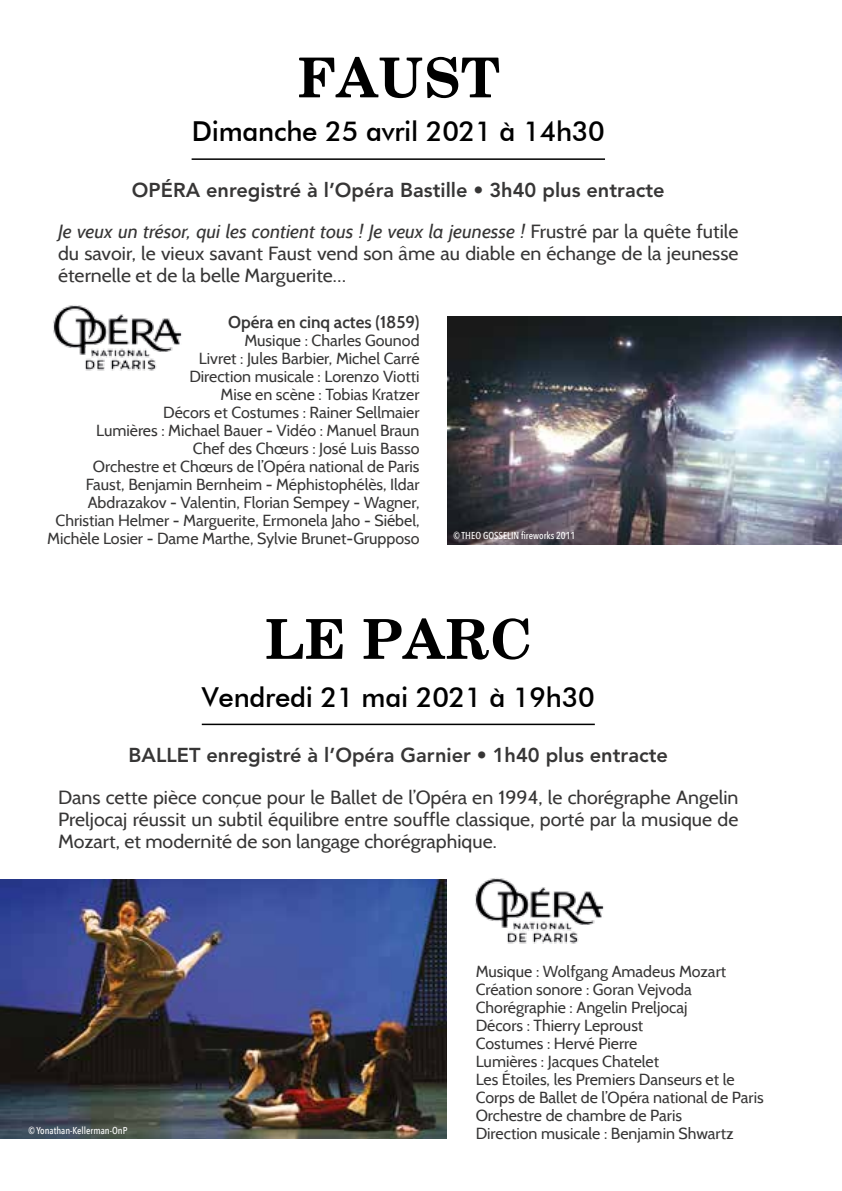
<style>
.page{position:relative;width:842px;height:1191px;background:#fff}
.page>*{position:absolute;margin:0;border:0;box-sizing:border-box;transform-origin:0 0}
.t1{font:700 55px "New Century Schoolbook";color:#000}
.t2{font:500 27.6px "Futura BT";letter-spacing:-.01em;color:#000}
.t3{font:800 20px "Avenir LT Std";color:#373636}
.t4{font:19px/22px "Cabin";color:#373636;text-align:justify}
.t5{font:600 17px "Cabin";color:#373636}
.t6{font:16px/18px "Cabin";color:#373636;text-align:right}
.t7{font:500 10px "Avenir Next Condensed";color:#fff}
.s1{font-style:italic}
</style>
<div class="page">
<img style="left:53px;top:305px;width:129px;height:66px">
<img style="left:475px;top:878px;width:129px;height:66px">
<img style="left:448px;top:316px;width:394px;height:228px">
<img style="left:0;top:879px;width:447px;height:259px">
<hr style="left:202px;top:723px;width:393px;height:2px;background:#000">
<hr style="left:192px;top:158px;width:413px;height:2px;background:#000">
<h1 class="t1" style="left:296px;top:44px;width:205px">FAUST</h1>
<h2 class="t2" style="left:192px;top:115px;width:415px">Dimanche 25 avril 2021 à 14h30</h2>
<p class="t3" style="left:132px;top:178px;width:534px">OPÉRA enregistré à l’Opéra Bastille • 3h40 plus entracte</p>
<p class="t4" style="left:58px;top:220px;width:682px"><span class="s1">Je veux un trésor, qui les contient tous ! Je veux la jeunesse !</span> Frustré par la quête futile du savoir, le vieux savant Faust vend son âme au diable en échange de la jeunesse éternelle et de la belle Marguerite…</p>
<p class="t5" style="left:228px;top:312px;width:193px">Opéra en cinq actes (1859)</p>
<p class="t6" style="left:47px;top:332px;width:374px">Musique : Charles Gounod<br>Livret : Jules Barbier, Michel Carré<br>Direction musicale : Lorenzo Viotti<br>Mise en scène : Tobias Kratzer<br>Décors et Costumes : Rainer Sellmaier<br>Lumières : Michael Bauer - Vidéo : Manuel Braun<br>Chef des Chœurs : José Luis Basso<br>Orchestre et Chœurs de l’Opéra national de Paris<br>Faust, Benjamin Bernheim - Méphistophélès, Ildar Abdrazakov - Valentin, Florian Sempey - Wagner, Christian Helmer - Marguerite, Ermonela Jaho - Siébel, Michèle Losier - Dame Marthe, Sylvie Brunet-Grupposo</p>
<p class="t7" style="left:454px;top:529px;width:123px">© THEO GOSSELIN fireworks 2011</p>
<h1 class="t1" style="left:264px;top:606px;width:269px">LE PARC</h1>
<h2 class="t2" style="left:202px;top:680px;width:394px">Vendredi 21 mai 2021 à 19h30</h2>
<p class="t3" style="left:129px;top:743px;width:541px">BALLET enregistré à l’Opéra Garnier • 1h40 plus entracte</p>
<p class="t4" style="left:58px;top:785px;width:682px">Dans cette pièce conçue pour le Ballet de l’Opéra en 1994, le chorégraphe Angelin Preljocaj réussit un subtil équilibre entre souffle classique, porté par la musique de Mozart, et modernité de son langage chorégraphique.</p>
<p class="t7" style="left:28px;top:1124px;width:101px">© Yonathan-Kellerman-OnP</p>
<p class="t6" style="left:476px;top:962px;width:289px;text-align:left">Musique : Wolfgang Amadeus Mozart Création sonore : Goran Vejvoda Chorégraphie : Angelin Preljocaj<br>Décors : Thierry Leproust<br>Costumes : Hervé Pierre<br>Lumières : Jacques Chatelet<br>Les Étoiles, les Premiers Danseurs et le Corps de Ballet de l’Opéra national de Paris Orchestre de chambre de Paris<br>Direction musicale : Benjamin Shwartz</p>
</div>
